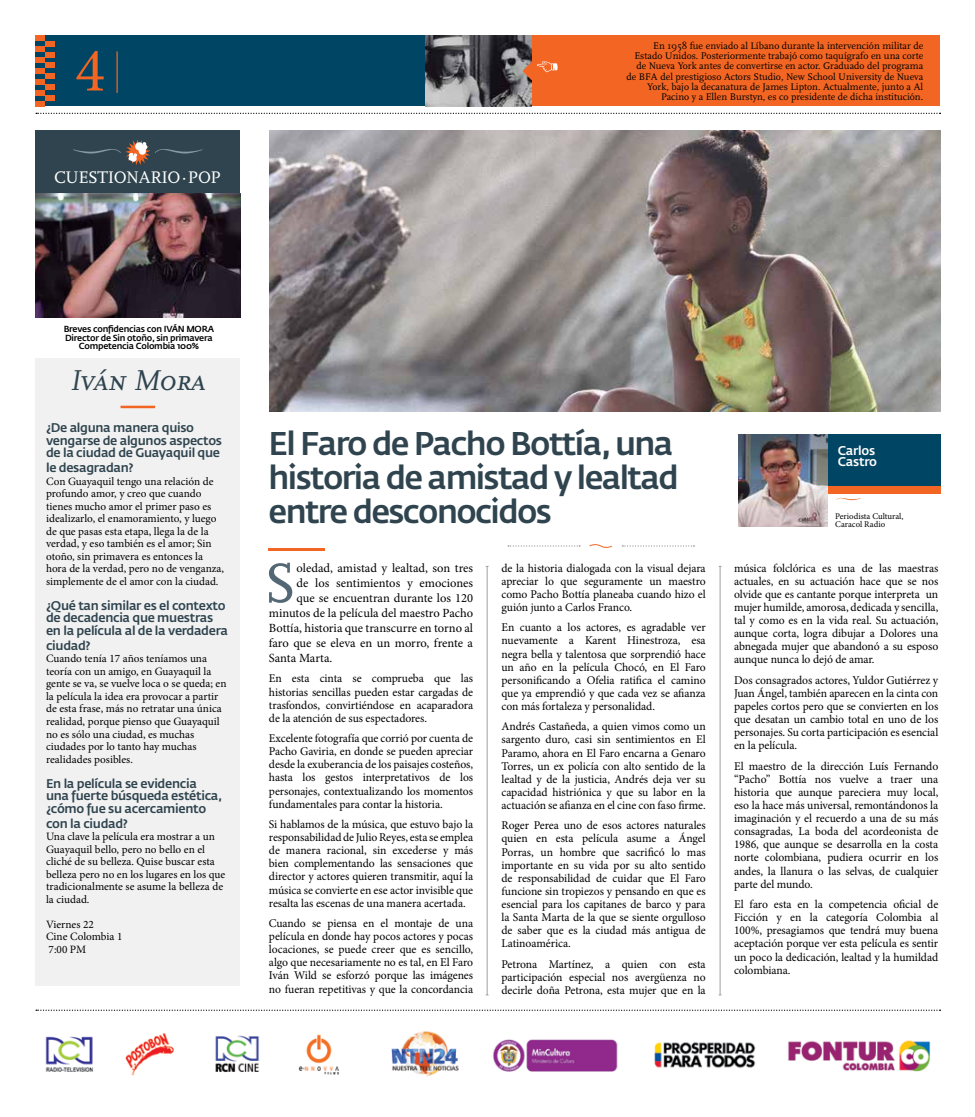
<style>
.page{position:relative;width:975px;height:1117px;background:#fff}
.page>*{position:absolute;margin:0;border:0;box-sizing:border-box;transform-origin:0 0}
.t1{font:62.5px "Minion Pro";color:#f26522}
.t2{font:58px "Scala";color:#536874}
.t3{font:500 32.5px/33.8px "Fedra Sans Std";letter-spacing:-.05em;color:#2f444e}
.t4{font:italic 30px "Scala Caps";letter-spacing:-.025em;color:#2f444e}
.t5{font:17.5px "Scala";letter-spacing:-.025em;color:#fff}
.t6{font:500 12.5px/12.5px "Fedra Sans Std";letter-spacing:-.025em;color:#2f444e}
.t7{font:12.5px "Minion Pro";color:#000}
.t8{font:500 12.5px/11.9px "Fedra Sans Std";letter-spacing:-.02em;color:#fff}
.t9{font:11.88px/13.1px "Minion Pro";letter-spacing:-.005em;color:#000;text-align:justify}
.t10{font:11.25px/12.5px "Minion Pro";color:#000}
.t11{font:10px/10px "Scala";color:#000;text-align:right}
.t12{font:500 8.75px/8.8px "Fedra Sans Std";letter-spacing:-.025em;color:#000;text-align:center}
.t13{font:8.75px/8.1px "Minion Pro";color:#000}
</style>
<div class="page">
<svg style="left:36px;top:113px;width:904px;height:1px"></svg>
<div style="left:531px;top:35px;width:408px;height:71px;background:#f26522"></div>
<div style="left:35px;top:35px;width:390px;height:71px;background:#004563"></div>
<div style="left:45px;top:41px;width:10px;height:5px;background:#f26522"></div>
<div style="left:45px;top:52px;width:10px;height:5px;background:#f26522"></div>
<div style="left:35px;top:35px;width:10px;height:6px;background:#f26522"></div>
<div style="left:35px;top:68px;width:10px;height:6px;background:#f26522"></div>
<div style="left:35px;top:79px;width:10px;height:5px;background:#f26522"></div>
<div style="left:35px;top:90px;width:10px;height:5px;background:#f26522"></div>
<div style="left:35px;top:101px;width:10px;height:5px;background:#f26522"></div>
<div style="left:35px;top:57px;width:10px;height:6px;background:#f26522"></div>
<div style="left:45px;top:63px;width:10px;height:5px;background:#f26522"></div>
<div style="left:35px;top:46px;width:10px;height:6px;background:#f26522"></div>
<div style="left:45px;top:74px;width:10px;height:5px;background:#f26522"></div>
<div style="left:45px;top:95px;width:10px;height:6px;background:#f26522"></div>
<div style="left:45px;top:84px;width:10px;height:6px;background:#f26522"></div>
<hr style="left:116px;top:51px;width:2px;height:42px;background:#f26522">
<img style="left:425px;top:35px;width:106px;height:71px">
<svg style="left:522px;top:61px;width:35px;height:19px"></svg>
<svg style="left:36px;top:1009px;width:904px;height:1px"></svg>
<img style="left:45px;top:1031px;width:886px;height:46px">
<hr style="left:268px;top:547px;width:57px;height:3px;background:#f26522">
<div style="left:827px;top:434px;width:113px;height:59px;background:#004563"></div>
<svg style="left:836px;top:497px;width:25px;height:3px"></svg>
<div style="left:827px;top:486px;width:113px;height:7px;background:#f26522"></div>
<img style="left:738px;top:434px;width:89px;height:92px">
<hr style="left:487px;top:566px;width:1px;height:428px;background:#9d9fa2">
<hr style="left:719px;top:566px;width:1px;height:428px;background:#9d9fa2">
<svg style="left:508px;top:545px;width:72px;height:1px"></svg>
<svg style="left:589px;top:544px;width:23px;height:4px"></svg>
<svg style="left:622px;top:545px;width:72px;height:1px"></svg>
<div style="left:35px;top:358px;width:205px;height:627px;background:#f1f1f2"></div>
<hr style="left:120px;top:405px;width:35px;height:3px;background:#f26522">
<div style="left:35px;top:130px;width:205px;height:64px;background:#2f444e"></div>
<svg style="left:73px;top:139px;width:130px;height:26px"></svg>
<img style="left:35px;top:194px;width:205px;height:124px">
<img style="left:270px;top:130px;width:670px;height:281px">
<h1 class="t1" style="left:75px;top:29px;width:31px">4</h1>
<p class="t11" style="left:626px;top:41px;width:298px">En 1958 fue enviado al Líbano durante la intervención militar de Estado Unidos. Posteriormente trabajó como taquígrafo en una corte de Nueva York antes de convertirse en actor. Graduado del programa de BFA del prestigioso Actors Studio, New School University de Nueva York, bajo la decanatura de James Lipton. Actualmente, junto a Al Pacino y a Ellen Burstyn, es co presidente de dicha institución.</p>
<h3 class="t5" style="left:54px;top:167px;width:169px">CUESTIONARIO·POP</h3>
<p class="t12" style="left:64px;top:324px;width:152px">Breves confidencias con IVÁN MORA<br>Director de Sin otoño, sin primavera<br>Competencia Colombia 100%</p>
<h3 class="t4" style="left:69px;top:364px;width:138px">Iván Mora</h3>
<p class="t6" style="left:46px;top:421px;width:177px">¿De alguna manera quiso vengarse de algunos aspectos de la ciudad de Guayaquil que</p>
<p class="t6" style="left:46px;top:461px;width:89px">le desagradan?</p>
<p class="t10" style="left:46px;top:475px;width:179px">Con Guayaquil tengo una relación de profundo amor, y creo que cuando tienes mucho amor el primer paso es idealizarlo, el enamoramiento, y luego de que pasas esta etapa, llega la de la verdad, y eso también es el amor; Sin otoño, sin primavera es entonces la hora de la verdad, pero no de venganza, simplemente de el amor con la ciudad.</p>
<p class="t6" style="left:46px;top:599px;width:183px">¿Qué tan similar es el contexto de decadencia que muestras en la película al de la verdadera</p>
<p class="t6" style="left:46px;top:639px;width:46px">ciudad?</p>
<p class="t10" style="left:46px;top:652px;width:182px">Cuando tenía 17 años teníamos una teoría con un amigo, en Guayaquil la gente se va, se vuelve loca o se queda; en la película la idea era provocar a partir de esta frase, más no retratar una única realidad, porque pienso que Guayaquil no es sólo una ciudad, es muchas ciudades por lo tanto hay muchas realidades posibles.</p>
<p class="t6" style="left:46px;top:776px;width:178px">En la película se evidencia una fuerte búsqueda estética, ¿cómo fue su acercamiento</p>
<p class="t6" style="left:46px;top:816px;width:83px">con la ciudad?</p>
<p class="t10" style="left:46px;top:830px;width:181px">Una clave la película era mostrar a un Guayaquil bello, pero no bello en el cliché de su belleza. Quise buscar esta belleza pero no en los lugares en los que tradicionalmente se asume la belleza de la ciudad.</p>
<p class="t10" style="left:46px;top:917px;width:78px">Viernes 22<br>Cine Colombia 1<br>7:00 PM</p>
<h3 class="t3" style="left:268px;top:427px;width:412px">El Faro de Pacho Bottía, una historia de amistad y lealtad entre desconocidos</h3>
<h2 class="t2" style="left:264px;top:551px;width:34px">S</h2>
<p class="t7" style="left:296px;top:559px;width:178px">oledad, amistad y lealtad, son tres</p>
<p class="t7" style="left:296px;top:574px;width:178px">de los sentimientos y emociones</p>
<p class="t7" style="left:296px;top:589px;width:178px">que se encuentran durante los 120</p>
<p class="t7" style="left:269px;top:604px;width:206px">minutos de la película del maestro Pacho</p>
<p class="t7" style="left:269px;top:619px;width:206px">Bottía, historia que transcurre en torno al</p>
<p class="t7" style="left:269px;top:634px;width:206px">faro que se eleva en un morro, frente a</p>
<p class="t7" style="left:269px;top:649px;width:65px">Santa Marta.</p>
<p class="t9" style="left:269px;top:672px;width:206px">En esta cinta se comprueba que las historias sencillas pueden estar cargadas de trasfondos, convirtiéndose en acaparadora de la atención de sus espectadores.</p>
<p class="t9" style="left:269px;top:731px;width:206px">Excelente fotografía que corrió por cuenta de Pacho Gaviria, en donde se pueden apreciar desde la exuberancia de los paisajes costeños, hasta los gestos interpretativos de los personajes, contextualizando los momentos fundamentales para contar la historia.</p>
<p class="t9" style="left:269px;top:817px;width:206px">Si hablamos de la música, que estuvo bajo la responsabilidad de Julio Reyes, esta se emplea de manera racional, sin excederse y más bien complementando las sensaciones que director y actores quieren transmitir, aquí la música se convierte en ese actor invisible que resalta las escenas de una manera acertada.</p>
<p class="t9" style="left:269px;top:916px;width:206px">Cuando se piensa en el montaje de una película en donde hay pocos actores y pocas locaciones, se puede creer que es sencillo, algo que necesariamente no es tal, en El Faro Iván Wild se esforzó porque las imágenes no fueran repetitivas y que la concordancia</p>
<p class="t9" style="left:501px;top:561px;width:206px">de la historia dialogada con la visual dejara apreciar lo que seguramente un maestro como Pacho Bottía planeaba cuando hizo el guión junto a Carlos Franco.</p>
<p class="t9" style="left:501px;top:620px;width:206px">En cuanto a los actores, es agradable ver nuevamente a Karent Hinestroza, esa negra bella y talentosa que sorprendió hace un año en la película Chocó, en El Faro personificando a Ofelia ratifica el camino que ya emprendió y que cada vez se afianza con más fortaleza y personalidad.</p>
<p class="t9" style="left:501px;top:719px;width:206px">Andrés Castañeda, a quien vimos como un sargento duro, casi sin sentimientos en El Paramo, ahora en El Faro encarna a Genaro Torres, un ex policía con alto sentido de la lealtad y de la justicia, Andrés deja ver su capacidad histriónica y que su labor en la actuación se afianza en el cine con faso firme.</p>
<p class="t9" style="left:501px;top:818px;width:206px">Roger Perea uno de esos actores naturales quien en esta película asume a Ángel Porras, un hombre que sacrificó lo mas importante en su vida por su alto sentido de responsabilidad de cuidar que El Faro funcione sin tropiezos y pensando en que es esencial para los capitanes de barco y para la Santa Marta de la que se siente orgulloso de saber que es la ciudad más antigua de Latinoamérica.</p>
<p class="t9" style="left:501px;top:957px;width:206px">Petrona Martínez, a quien con esta participación especial nos avergüenza no decirle doña Petrona, esta mujer que en la</p>
<p class="t8" style="left:837px;top:444px;width:41px">Carlos<br>Castro</p>
<p class="t13" style="left:835px;top:511px;width:70px">Periodista Cultural,<br>Caracol Radio</p>
<p class="t9" style="left:734px;top:561px;width:206px">música folclórica es una de las maestras actuales, en su actuación hace que se nos olvide que es cantante porque interpreta un mujer humilde, amorosa, dedicada y sencilla, tal y como es en la vida real. Su actuación, aunque corta, logra dibujar a Dolores una abnegada mujer que abandonó a su esposo aunque nunca lo dejó de amar.</p>
<p class="t9" style="left:734px;top:673px;width:206px">Dos consagrados actores, Yuldor Gutiérrez y Juan Ángel, también aparecen en la cinta con papeles cortos pero que se convierten en los que desatan un cambio total en uno de los personajes. Su corta participación es esencial en la película.</p>
<p class="t9" style="left:734px;top:759px;width:206px">El maestro de la dirección Luís Fernando “Pacho” Bottía nos vuelve a traer una historia que aunque pareciera muy local, eso la hace más universal, remontándonos la imaginación y el recuerdo a una de su más consagradas, La boda del acordeonista de 1986, que aunque se desarrolla en la costa norte colombiana, pudiera ocurrir en los andes, la llanura o las selvas, de cualquier parte del mundo.</p>
<p class="t9" style="left:734px;top:897px;width:206px">El faro esta en la competencia oficial de Ficción y en la categoría Colombia al 100%, presagiamos que tendrá muy buena aceptación porque ver esta película es sentir un poco la dedicación, lealtad y la humildad colombiana.</p>
</div>
